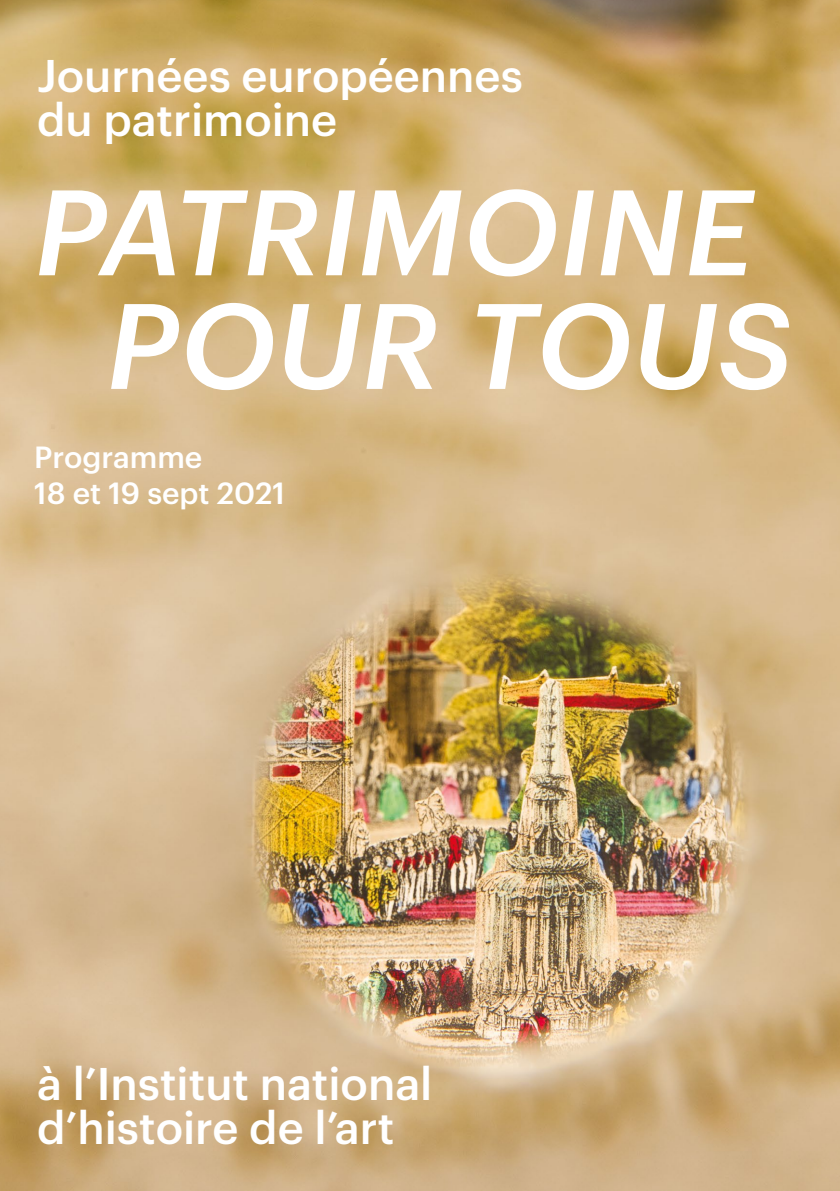
<style>
.page{position:relative;width:840px;height:1191px;background:#fff}
.page>*{position:absolute;margin:0;border:0;box-sizing:border-box;transform-origin:0 0}
.t1{font:italic 500 118.6px/113.6px "Graphik";color:#fff}
.t2{font:500 44.8px/44px "Graphik";color:#fff}
.t3{font:500 30px "Graphik";color:#fff}
</style>
<div class="page">
<img style="left:0;top:0;width:839px;height:1191px">
<p class="t2" style="left:37px;top:50px;width:487px">Journées européennes du patrimoine</p>
<h1 class="t1" style="left:106px;top:165px;width:687px;text-indent:-72px">PATRIMOINE<br>POUR TOUS</h1>
<p class="t3" style="left:34px;top:435px;width:169px">Programme</p>
<p class="t3" style="left:34px;top:470px;width:252px">18 et 19 sept 2021</p>
<p class="t2" style="left:37px;top:1057px;width:396px">à l’Institut national d’histoire de l’art</p>
</div>
